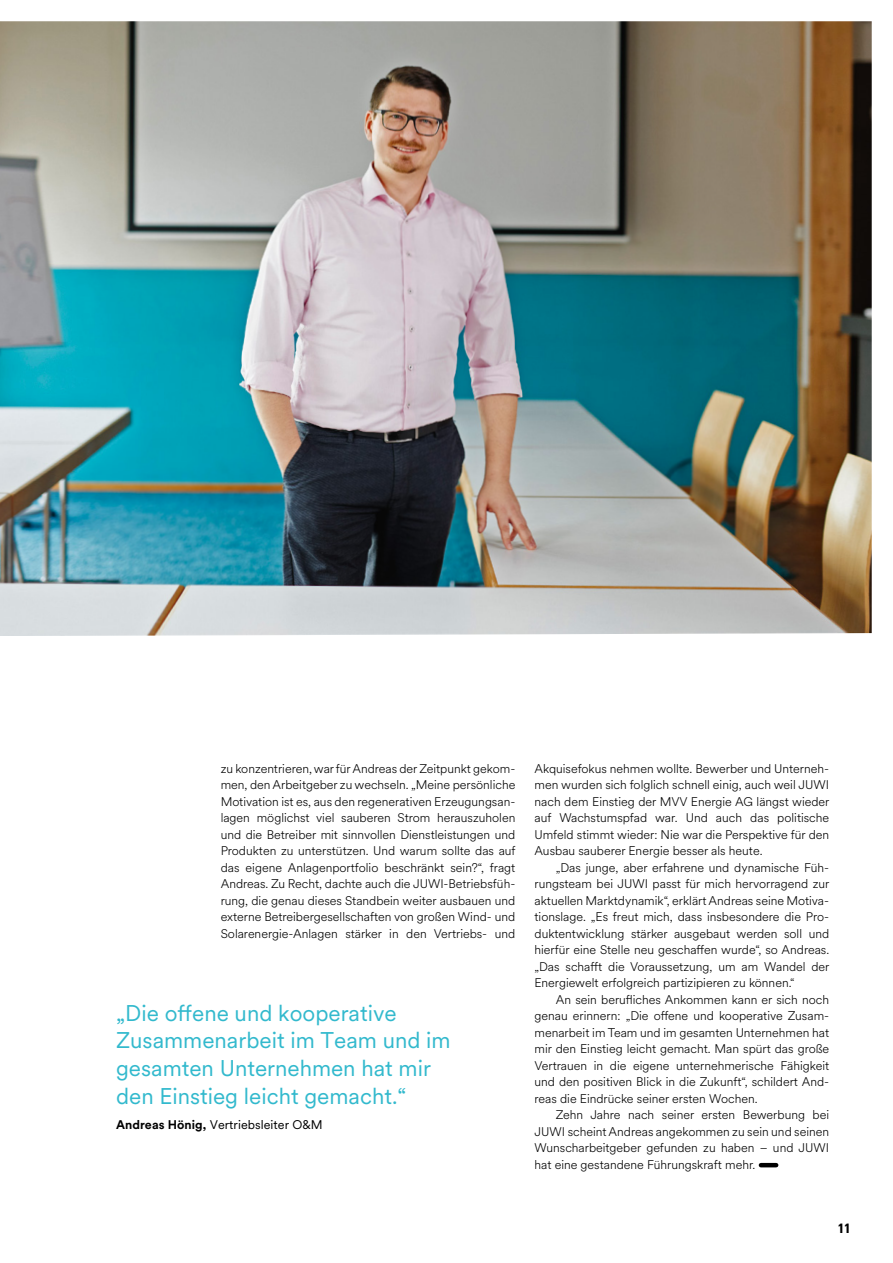
<style>
.page{position:relative;width:893px;height:1263px;background:#fff}
.page>*{position:absolute;margin:0;border:0;box-sizing:border-box;transform-origin:0 0}
.t1{font:22.5px/27.8px "Circular XX";color:#32b9cd}
.t2{font:700 condensed 13.5px "Univers LT Std";color:#000}
.t3{font:300 12.45px/16.5px "Circular XX";color:#000;text-align:justify}
.t4{font:12.45px "Circular XX";letter-spacing:.005em;color:#000}
.s1{font-weight:700}
</style>
<div class="page">
<img style="left:0;top:21px;width:872px;height:615px">
<hr style="left:761px;top:1163px;width:15px;height:4px;background:#000">
<p class="t3" style="left:221px;top:760px;width:296px">zu konzentrieren, war für Andreas der Zeitpunkt gekom&shy;men, den Arbeitgeber zu wechseln. „Meine persönliche Motivation ist es, aus den regenerativen Erzeugungsan&shy;lagen möglichst viel sauberen Strom herauszuholen und die Betreiber mit sinnvollen Dienstleistungen und Produkten zu unterstützen. Und warum sollte das auf das eigene Anlagenportfolio beschränkt sein?“, fragt Andreas. Zu Recht, dachte auch die JUWI-Betriebsfüh&shy;rung, die genau dieses Standbein weiter ausbauen und externe Betreibergesellschaften von großen Wind- und Solarenergie-Anlagen stärker in den Vertriebs- und</p>
<p class="t3" style="left:534px;top:760px;width:296px">Akquisefokus nehmen wollte. Bewerber und Unterneh&shy;men wurden sich folglich schnell einig, auch weil JUWI nach dem Einstieg der MVV Energie AG längst wieder auf Wachstumspfad war. Und auch das politische Umfeld stimmt wieder: Nie war die Perspektive für den Ausbau sauberer Energie besser als heute.</p>
<p class="t3" style="left:534px;top:859px;width:296px;text-indent:21px">„Das junge, aber erfahrene und dynamische Füh&shy;rungsteam bei JUWI passt für mich hervorragend zur aktuellen Marktdynamik“, erklärt Andreas seine Motiva&shy;tionslage. „Es freut mich, dass insbesondere die Pro&shy;duktentwicklung stärker ausgebaut werden soll und hierfür eine Stelle neu geschaffen wurde“, so Andreas. „Das schafft die Voraussetzung, um am Wandel der Energiewelt erfolgreich partizipieren zu können.“</p>
<p class="t3" style="left:534px;top:991px;width:296px;text-indent:21px">An sein berufliches Ankommen kann er sich noch genau erinnern: „Die offene und kooperative Zusam&shy;menarbeit im Team und im gesamten Unternehmen hat mir den Einstieg leicht gemacht. Man spürt das große Vertrauen in die eigene unternehmerische Fähigkeit und den positiven Blick in die Zukunft“, schildert And&shy;reas die Eindrücke seiner ersten Wochen.</p>
<p class="t3" style="left:534px;top:1106px;width:296px;text-indent:21px">Zehn Jahre nach seiner ersten Bewerbung bei JUWI scheint Andreas angekommen zu sein und seinen Wunscharbeitgeber gefunden zu haben – und JUWI hat eine gestandene Führungskraft mehr.</p>
<h1 class="t1" style="left:116px;top:998px;width:336px">„Die offene und kooperative<br>Zusammenarbeit im Team und im gesamten Unternehmen hat mir den Einstieg leicht gemacht.“</h1>
<p class="t4" style="left:116px;top:1116px;width:208px"><span class="s1">Andreas Hönig,</span> Vertriebsleiter O&amp;M</p>
<p class="t2" style="left:838px;top:1220px;width:14px">11</p>
</div>
